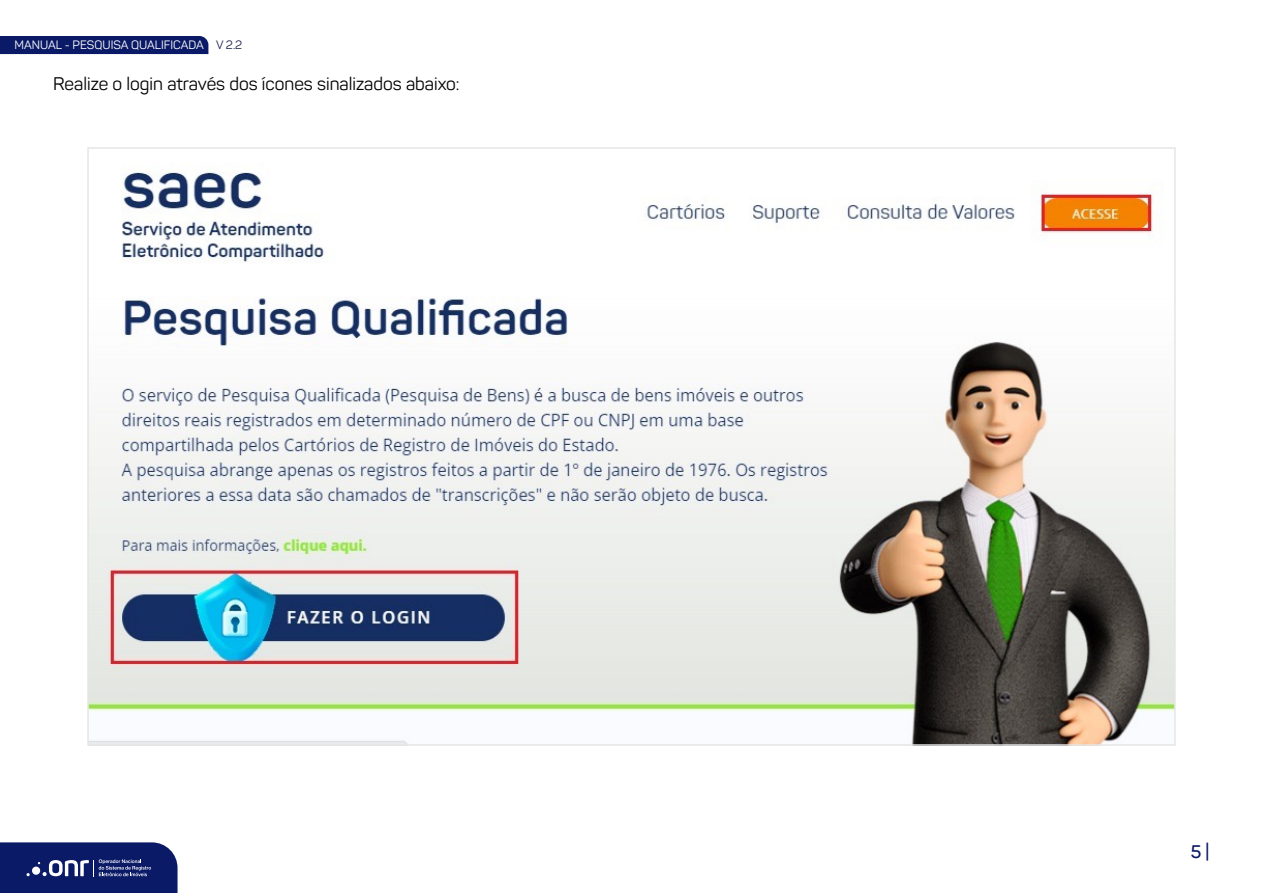
<style>
.page{position:relative;width:1263px;height:893px;background:#fff}
.page>*{position:absolute;margin:0;border:0;box-sizing:border-box;transform-origin:0 0}
.t1{font:18px "Panton";color:#000}
.t2{font:600 18px "Panton";color:#0a1a66}
.t3{font:12px "Panton";color:#fff}
.s1{color:#242a57}
</style>
<div class="page">
<div style="left:0;top:36px;width:208px;height:18px;background:#0a1a66"></div>
<svg style="left:0;top:842px;width:178px;height:51px;background:#1f2d73"></svg>
<img style="left:90px;top:164px;width:1083px;height:579px">
<p class="t3" style="left:15px;top:38px;width:229px">MANUAL - PESQUISA QUALIFICADA <span class="s1">V 2.2</span></p>
<p class="t1" style="left:53px;top:72px;width:408px">Realize o login através dos ícones sinalizados abaixo:</p>
<p class="t2" style="left:1191px;top:841px;width:20px">5 |</p>
</div>
